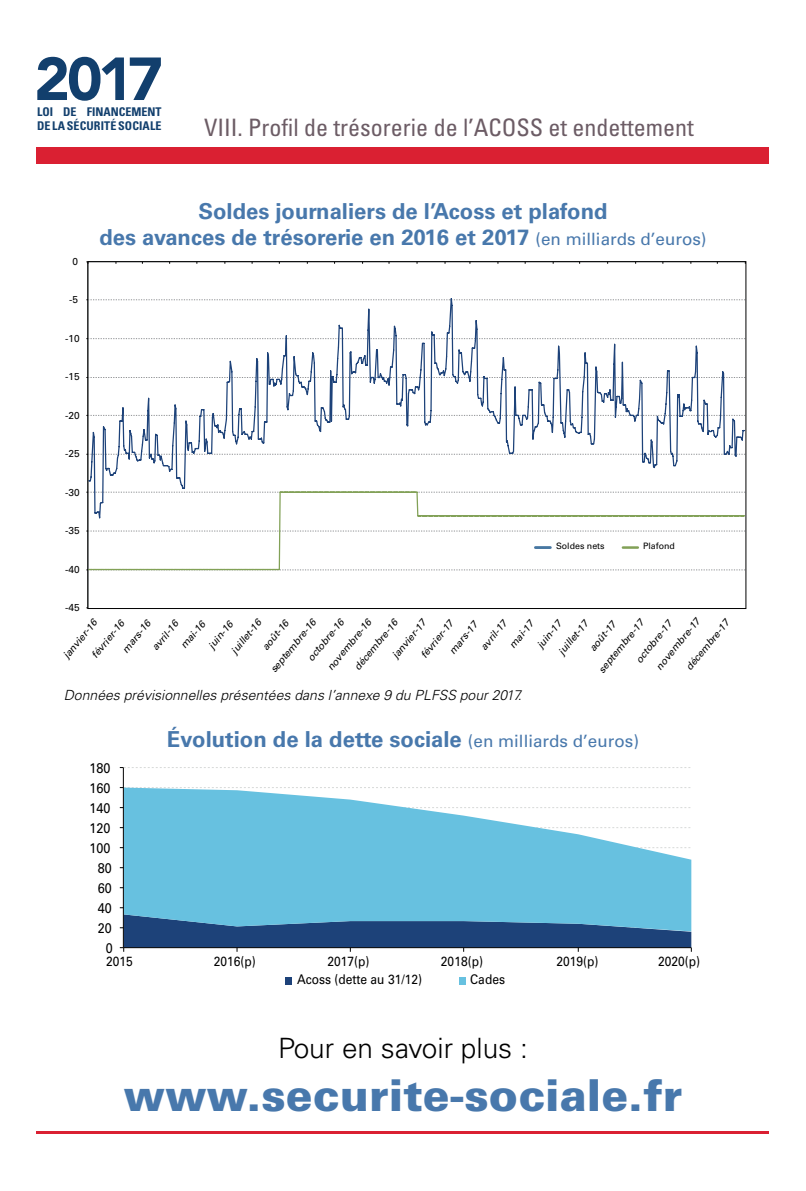
<style>
.page{position:relative;width:806px;height:1191px;background:#fff}
.page>*{position:absolute;margin:0;border:0;box-sizing:border-box;transform-origin:0 0}
.t1{font:900 60px "Avenir LT";color:#123f6d}
.t2{font:900 44px "Univers LT";color:#4878ac}
.t3{font:300 28px "Univers LT";color:#000}
.t4{font:condensed 24px "Univers LT";color:#6c5c65}
.t5{font:700 22px/26px "Univers LT";color:#4878ac;text-align:center}
.t6{font:italic 300 14px "Univers LT";color:#000}
.t7{font:14px "Univers LT";color:#000;scale:.9 1}
.t8{font:13.4px "Univers LT";color:#000;scale:.9 1}
.t9{font:700 condensed 12px/14.4px "Univers LT";letter-spacing:.01em;color:#123f6d}
.t10{font:10px "Univers LT";color:#000}
.t11{font:italic 9.8px/21px "Univers LT";color:#000}
.t12{font:8.8px "Univers LT";color:#000}
.s1{font-weight:400;font-size:17px}
</style>
<div class="page">
<hr style="left:37px;top:1131px;width:731px;height:3px;background:#da2032">
<div style="left:37px;top:147px;width:731px;height:17px;background:#da2032"></div>
<svg style="left:89px;top:298px;width:654px;height:193px"></svg>
<svg style="left:89px;top:491px;width:654px;height:80px"></svg>
<hr style="left:535px;top:546px;width:15px;height:3px;background:#4777a2">
<hr style="left:622px;top:546px;width:15px;height:3px;background:#82a157">
<svg style="left:124px;top:788px;width:567px;height:126px;fill:#67c1e0"></svg>
<hr style="left:123px;top:767px;width:1px;height:180px;background:#000">
<svg style="left:120px;top:907px;width:571px;height:1px"></svg>
<svg style="left:120px;top:887px;width:571px;height:1px"></svg>
<svg style="left:120px;top:867px;width:571px;height:1px"></svg>
<svg style="left:120px;top:847px;width:571px;height:1px"></svg>
<svg style="left:120px;top:827px;width:571px;height:1px"></svg>
<svg style="left:120px;top:807px;width:571px;height:1px"></svg>
<svg style="left:120px;top:787px;width:571px;height:1px"></svg>
<svg style="left:120px;top:767px;width:571px;height:1px"></svg>
<svg style="left:120px;top:914px;width:571px;height:37px;background:#416f9a"></svg>
<div style="left:285px;top:977px;width:7px;height:7px;background:#1d4279"></div>
<div style="left:458px;top:977px;width:7px;height:7px;background:#67c1e0"></div>
<h1 class="t1" style="left:34px;top:43px;width:130px">2017</h1>
<p class="t9" style="left:37px;top:104px;width:126px">LOI DE FINANCEMENT<br>DE LA SÉCURITÉ SOCIALE</p>
<h3 class="t4" style="left:204px;top:112px;width:491px">VIII. Profil de trésorerie de l’ACOSS et endettement</h3>
<p class="t10" style="left:72px;top:255px;width:7px">0</p>
<p class="t10" style="left:69px;top:294px;width:10px">-5</p>
<p class="t10" style="left:65px;top:332px;width:16px">-10</p>
<p class="t10" style="left:65px;top:371px;width:16px">-15</p>
<p class="t10" style="left:65px;top:409px;width:16px">-20</p>
<p class="t10" style="left:65px;top:447px;width:16px">-25</p>
<p class="t10" style="left:65px;top:486px;width:16px">-30</p>
<p class="t10" style="left:65px;top:524px;width:16px">-35</p>
<p class="t10" style="left:65px;top:563px;width:16px">-40</p>
<p class="t10" style="left:65px;top:601px;width:16px">-45</p>
<h3 class="t5" style="left:99px;top:198px;width:608px">Soldes journaliers de l’Acoss et plafond<br>des avances de trésorerie en 2016 et 2017 <span class="s1">(en milliards d’euros)</span></h3>
<p class="t12" style="left:555px;top:541px;width:50px">Soldes nets</p>
<p class="t12" style="left:642px;top:541px;width:33px">Plafond</p>
<p class="t11" style="left:634px;top:649px;width:65px;line-height:20.2px;text-indent:-7px;rotate:-51deg">octobre-17 novembre-17</p>
<p class="t11" style="left:321px;top:662px;width:65px;rotate:-51deg">novembre-16</p>
<p class="t11" style="left:301px;top:653px;width:52px;rotate:-51deg">octobre-16</p>
<p class="t11" style="left:264px;top:665px;width:67px;rotate:-51deg">septembre-16</p>
<p class="t11" style="left:100px;top:632px;width:40px;line-height:20.4px;text-indent:-23px;rotate:-51deg">février-16 mars-16</p>
<p class="t11" style="left:158px;top:627px;width:34px;text-indent:-20px;rotate:-51deg">avril-16 mai-16</p>
<p class="t11" style="left:209px;top:633px;width:42px;text-indent:-10px;rotate:-51deg">juin-16 juillet-16</p>
<p class="t11" style="left:256px;top:642px;width:37px;rotate:-51deg">août-16</p>
<p class="t11" style="left:348px;top:662px;width:64px;rotate:-51deg">décembre-16</p>
<p class="t11" style="left:57px;top:651px;width:49px;rotate:-51deg">janvier-16</p>
<p class="t11" style="left:679px;top:662px;width:64px;rotate:-51deg">décembre-17</p>
<p class="t11" style="left:428px;top:634px;width:40px;line-height:19.6px;text-indent:-21px;rotate:-51deg">février-17 mars-17</p>
<p class="t11" style="left:486px;top:627px;width:34px;text-indent:-20px;rotate:-51deg">avril-17 mai-17</p>
<p class="t11" style="left:536px;top:634px;width:42px;text-indent:-8px;rotate:-51deg">juin-17 juillet-17</p>
<p class="t11" style="left:576px;top:652px;width:67px;text-indent:11px;rotate:-51deg">août-17 septembre-17</p>
<p class="t11" style="left:386px;top:651px;width:49px;rotate:-51deg">janvier-17</p>
<h3 class="t6" style="left:64px;top:687px;width:459px">Données prévisionnelles présentées dans l’annexe 9 du PLFSS pour 2017.</h3>
<h3 class="t7" style="left:89px;top:759px;width:25px">180</h3>
<h3 class="t7" style="left:89px;top:779px;width:25px">160</h3>
<h3 class="t7" style="left:89px;top:799px;width:25px">140</h3>
<h3 class="t7" style="left:89px;top:819px;width:25px">120</h3>
<h3 class="t7" style="left:89px;top:839px;width:25px">100</h3>
<h3 class="t7" style="left:98px;top:859px;width:17px">80</h3>
<h3 class="t7" style="left:98px;top:879px;width:17px">60</h3>
<h3 class="t7" style="left:98px;top:899px;width:17px">40</h3>
<h3 class="t7" style="left:98px;top:919px;width:17px">20</h3>
<h3 class="t7" style="left:106px;top:939px;width:9px">0</h3>
<h3 class="t5" style="left:167px;top:726px;width:473px">Évolution de la dette sociale <span class="s1">(en milliards d’euros)</span></h3>
<h3 class="t8" style="left:106px;top:953px;width:31px">2015</h3>
<h3 class="t8" style="left:214px;top:953px;width:48px">2016(p)</h3>
<h3 class="t8" style="left:327px;top:953px;width:48px">2017(p)</h3>
<h3 class="t8" style="left:440px;top:953px;width:48px">2018(p)</h3>
<h3 class="t8" style="left:556px;top:953px;width:48px">2019(p)</h3>
<h3 class="t8" style="left:657px;top:953px;width:48px">2020(p)</h3>
<h3 class="t8" style="left:297px;top:971px;width:140px">Acoss (dette au 31/12)</h3>
<h3 class="t8" style="left:470px;top:971px;width:40px">Cades</h3>
<h3 class="t3" style="left:278px;top:1031px;width:251px">Pour en savoir plus :</h3>
<h2 class="t2" style="left:124px;top:1067px;width:559px">www.securite-sociale.fr</h2>
</div>
